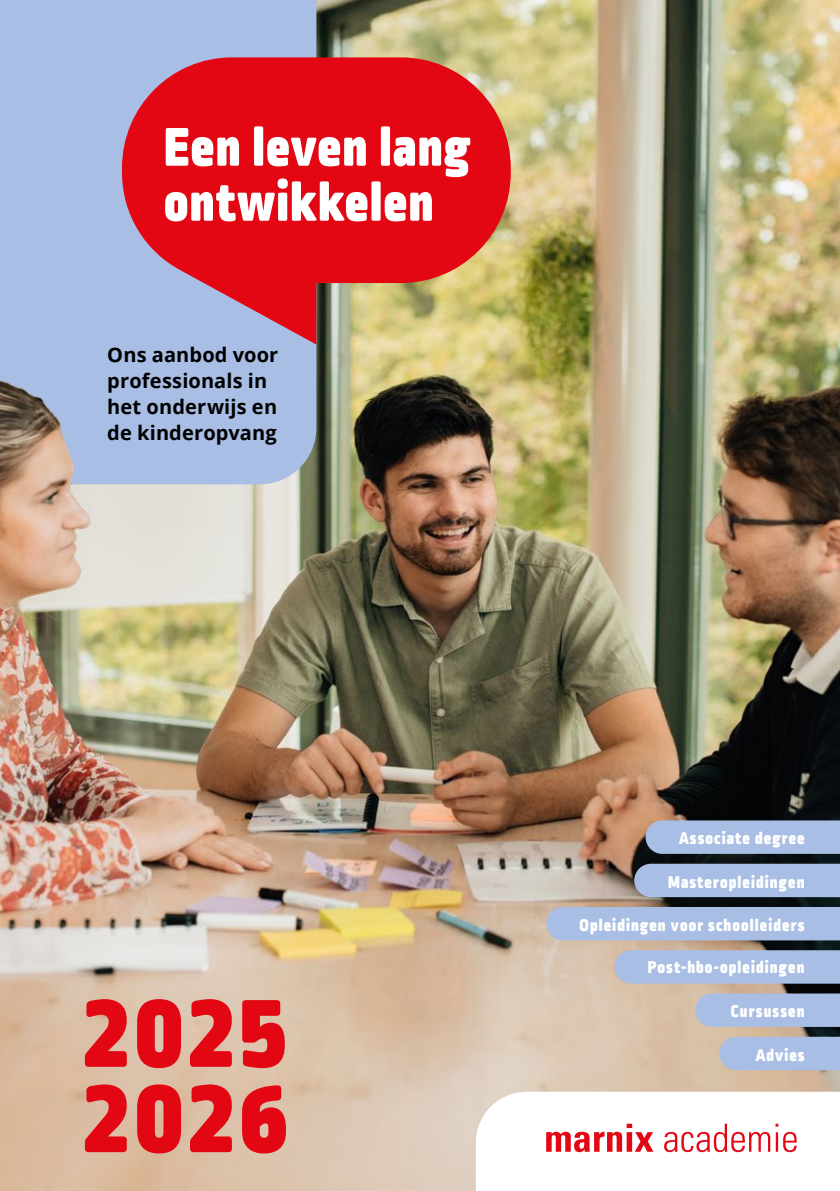
<style>
.page{position:relative;width:840px;height:1191px;background:#fff}
.page>*{position:absolute;margin:0;border:0;box-sizing:border-box;transform-origin:0 0}
.t1{font:900 110.4px "Ropa Soft Pro";letter-spacing:.055em;color:#e30613}
.t2{font:900 57.6px/55px "Ropa Soft Pro";letter-spacing:.02em;color:#fff}
.t3{font:700 20px/25.8px "Open Sans";letter-spacing:.005em;color:#000}
.t4{font:900 18px "Ropa Soft Pro";letter-spacing:.06em;color:#fff}
</style>
<div class="page">
<img style="left:0;top:0;width:839px;height:1191px">
<svg style="left:645px;top:820px;width:194px;height:34px;background:#a5b9dd"></svg>
<div style="left:546px;top:907px;width:293px;height:33px;background:#a9bee4"></div>
<div style="left:634px;top:863px;width:205px;height:34px;background:#a9bee4"></div>
<div style="left:614px;top:950px;width:225px;height:33px;background:#a9bee4"></div>
<svg style="left:694px;top:993px;width:145px;height:34px;background:#aabcdf"></svg>
<div style="left:719px;top:1036px;width:120px;height:34px;background:#a9bee4"></div>
<svg style="left:475px;top:1091px;width:364px;height:100px"></svg>
<div style="left:0;top:0;width:316px;height:484px;background:#a9bee4"></div>
<svg style="left:122px;top:57px;width:388px;height:287px;background:#d7383c"></svg>
<img style="left:0;top:329px;width:154px;height:310px">
<h2 class="t2" style="left:164px;top:122px;width:308px">Een leven lang ontwikkelen</h2>
<p class="t3" style="left:107px;top:342px;width:172px">Ons aanbod voor professionals in het onderwijs en de kinderopvang</p>
<h1 class="t1" style="left:85px;top:964px;width:202px">2025</h1>
<h1 class="t1" style="left:85px;top:1049px;width:204px">2026</h1>
<p class="t4" style="left:678px;top:827px;width:127px">Associate degree</p>
<p class="t4" style="left:667px;top:871px;width:138px">Masteropleidingen</p>
<p class="t4" style="left:579px;top:914px;width:226px">Opleidingen voor schoolleiders</p>
<p class="t4" style="left:647px;top:956px;width:158px">Post-hbo-opleidingen</p>
<p class="t4" style="left:730px;top:1000px;width:75px">Cursussen</p>
<p class="t4" style="left:755px;top:1044px;width:50px">Advies</p>
</div>
